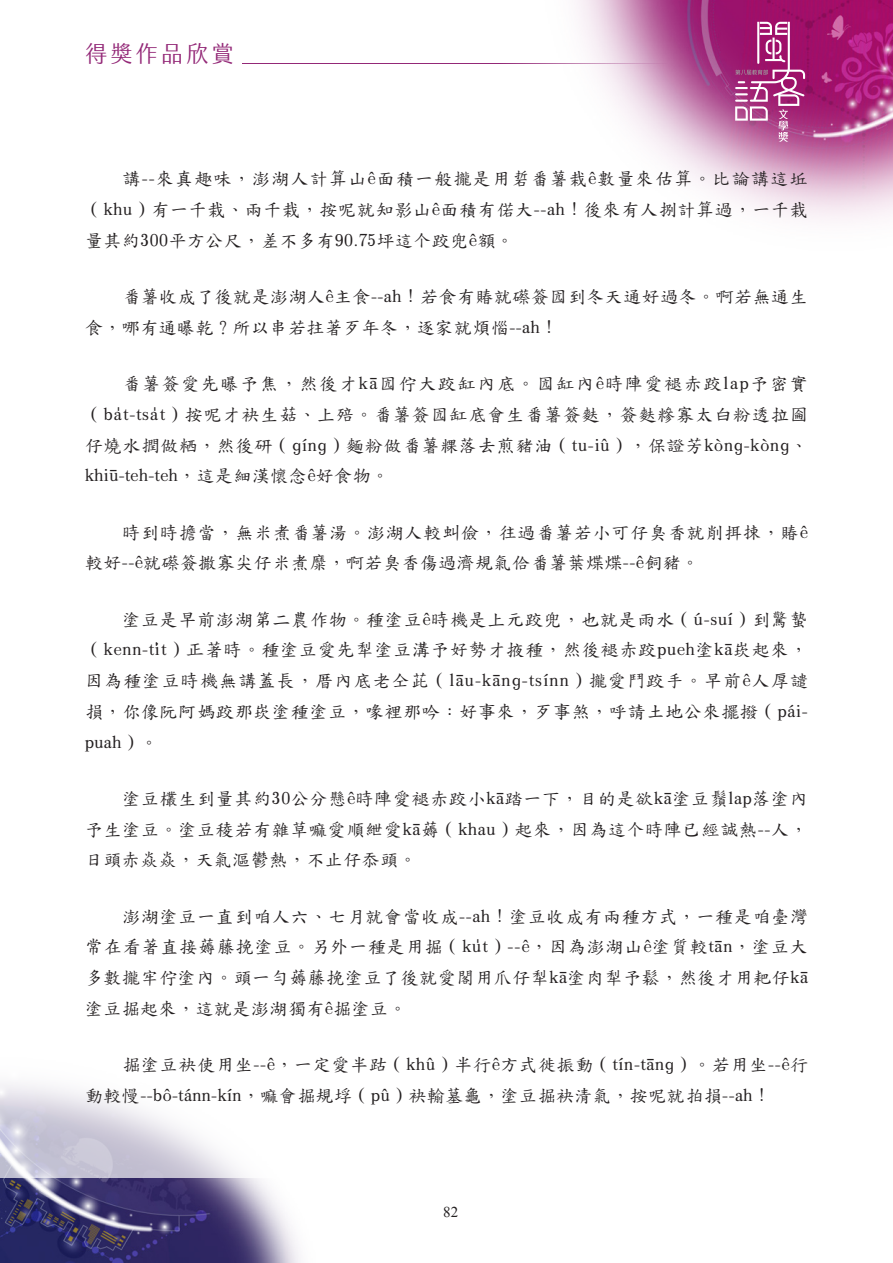
<style>
.page{position:relative;width:893px;height:1263px;background:#fff}
.page>*{position:absolute;margin:0;border:0;box-sizing:border-box;transform-origin:0 0}
.t1{font:22.5px "jf jinxuan fresh 2.2 Book";letter-spacing:.125em;color:#932877}
.C_內文{font:18px/30.8px "TWKAI";letter-spacing:.03em;color:#231f20;text-align:justify}
.t2{font:15px "Times New Roman";color:#231f20}
</style>
<div class="page">
<img style="left:0;top:1178px;width:300px;height:85px">
<img style="left:577px;top:0;width:316px;height:220px">
<svg style="left:735px;top:22px;width:70px;height:120px;background:#b44e8f"></svg>
<hr style="left:242px;top:63px;width:426px;height:1px;background:#932877">
<p class="t1" style="left:85px;top:41px;width:150px">得獎作品欣賞</p>
<p class="C_內文" style="left:85px;top:163px;width:724px;text-indent:37px">講--來真趣味，澎湖人計算山ê面積一般攏是用硩番薯栽ê數量來估算。比論講這坵（khu）有一千栽、兩千栽，按呢就知影山ê面積有偌大--ah！後來有人捌計算過，一千栽量其約300平方公尺，差不多有90.75坪這个跤兜ê額。</p>
<p class="C_內文" style="left:85px;top:280px;width:724px;text-indent:37px">番薯收成了後就是澎湖人ê主食--ah！若食有賰就礤簽囥到冬天通好過冬。啊若無通生食，哪有通曝乾？所以串若拄著歹年冬，逐家就煩惱--ah！</p>
<p class="C_內文" style="left:85px;top:367px;width:724px;text-indent:37px">番薯簽愛先曝予焦，然後才kā囥佇大跤缸內底。囥缸內ê時陣愛褪赤跤lap予密實（ba̍t-tsa̍t）按呢才袂生菇、上殕。番薯簽囥缸底會生番薯簽麩，簽麩糝寡太白粉透拉圇仔燒水撋做粞，然後研（gíng）麵粉做番薯粿落去煎豬油（tu-iû），保證芳kòng-kòng、khiū-teh-teh，這是細漢懷念ê好食物。</p>
<p class="C_內文" style="left:85px;top:516px;width:724px;text-indent:37px">時到時擔當，無米煮番薯湯。澎湖人較虯儉，往過番薯若小可仔臭香就削挕捒，賰ê較好--ê就礤簽撒寡尖仔米煮糜，啊若臭香傷過濟規氣佮番薯葉煠煠--ê飼豬。</p>
<p class="C_內文" style="left:85px;top:603px;width:724px;text-indent:37px">塗豆是早前澎湖第二農作物。種塗豆ê時機是上元跤兜，也就是雨水（ú-suí）到驚蟄（kenn-ti̍t）正著時。種塗豆愛先犁塗豆溝予好勢才掖種，然後褪赤跤pueh塗kā崁起來，因為種塗豆時機無講蓋長，厝內底老仝茈（lāu-kāng-tsínn）攏愛鬥跤手。早前ê人厚譴損，你像阮阿媽跤那崁塗種塗豆，喙裡那吟：好事來，歹事煞，呼請土地公來擺撥（pái&shy;puah）。</p>
<p class="C_內文" style="left:85px;top:782px;width:724px;text-indent:37px">塗豆欉生到量其約30公分懸ê時陣愛褪赤跤小kā踏一下，目的是欲kā塗豆鬚lap落塗內予生塗豆。塗豆稜若有雜草嘛愛順紲愛kā薅（khau）起來，因為這个時陣已經誠熱--人，日頭赤焱焱，天氣漚鬱熱，不止仔忝頭。</p>
<p class="C_內文" style="left:85px;top:900px;width:725px;text-indent:37px">澎湖塗豆一直到咱人六、七月就會當收成--ah！塗豆收成有兩種方式，一種是咱臺灣常在看著直接薅藤挽塗豆。另外一種是用掘（ku̍t）--ê，因為澎湖山ê塗質較tān，塗豆大多數攏牢佇塗內。頭一勻薅藤挽塗豆了後就愛閣用爪仔犁kā塗肉犁予鬆，然後才用耙仔kā塗豆掘起來，這就是澎湖獨有ê掘塗豆。</p>
<p class="C_內文" style="left:85px;top:1049px;width:725px;text-indent:37px">掘塗豆袂使用坐--ê，一定愛半跍（khû）半行ê方式徙振動（tín-tāng）。若用坐--ê行動較慢--bô-tánn-kín，嘛會掘規垺（pû）袂輸墓龜，塗豆掘袂清氣，按呢就拍損--ah！</p>
<p class="t2" style="left:443px;top:1202px;width:16px">82</p>
</div>
